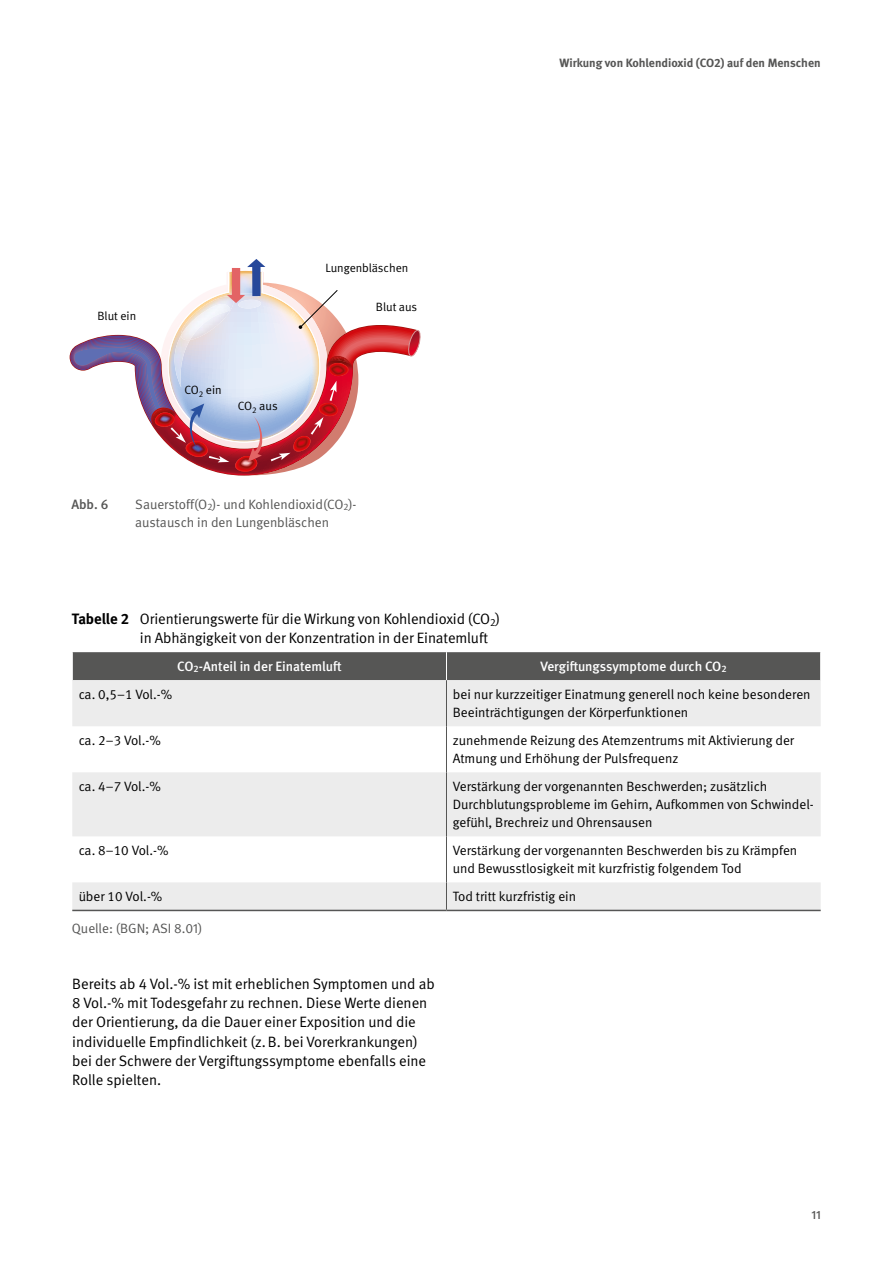
<style>
.page{position:relative;width:893px;height:1263px;background:#fff}
.page>*{position:absolute;margin:0;border:0;box-sizing:border-box;transform-origin:0 0}
.Fließtext_FT{font:15px/19.2px "DGUV Meta";letter-spacing:-.005em;color:#000}
.Tabellen_und_Graphen_TI{font:13.5px/18px "DGUV Meta";color:#000}
.t1{font:13.5px/18px "DGUV Meta";color:#565655}
.Tabellen_und_Graphen_GT_weiß{font:500 13.5px "DGUV Meta";color:#fff}
.t2{font:500 13.5px "DGUV Meta";color:#565655}
.t3{font:700 12px "DGUV Meta";color:#565655}
.t4{font:12px "DGUV Meta";color:#000}
.t5{font:500 12px "DGUV Meta";color:#565655}
.s1{font-weight:700}
</style>
<div class="page">
<svg style="left:72px;top:680px;width:749px;height:230px;fill:#ececec"></svg>
<hr style="left:446px;top:680px;width:1px;height:46px;background:#565655">
<hr style="left:446px;top:726px;width:1px;height:46px;background:#565655">
<hr style="left:446px;top:772px;width:1px;height:64px;background:#565655">
<hr style="left:446px;top:836px;width:1px;height:46px;background:#565655">
<svg style="left:446px;top:882px;width:1px;height:28px"></svg>
<div style="left:72px;top:652px;width:749px;height:28px;background:#565655"></div>
<hr style="left:72px;top:910px;width:374px;height:1px;background:#565655">
<hr style="left:446px;top:910px;width:375px;height:1px;background:#565655">
<svg style="left:70px;top:259px;width:351px;height:216px"></svg>
<p class="t4" style="left:97px;top:309px;width:40px">Blut ein</p>
<p class="t4" style="left:185px;top:383px;width:39px">CO<sub>2</sub> ein</p>
<p class="t4" style="left:238px;top:399px;width:41px">CO<sub>2</sub> aus</p>
<p class="t4" style="left:325px;top:261px;width:85px">Lungenbläschen</p>
<p class="t4" style="left:376px;top:300px;width:43px">Blut aus</p>
<p class="t2" style="left:72px;top:496px;width:38px">Abb. 6</p>
<p class="t1" style="left:135px;top:495px;width:223px">Sauerstoff(O<sub>2</sub>)- und Kohlendioxid(CO<sub>2</sub>)- austausch in den Lungenbläschen</p>
<p class="t3" style="left:560px;top:56px;width:263px">Wirkung von Kohlendioxid (CO2) auf den Menschen</p>
<p class="Fließtext_FT" style="left:140px;top:610px;width:362px;text-indent:-68px"><span class="s1">Tabelle 2</span> Orientierungswerte für die Wirkung von Kohlendioxid (CO<sub>2</sub>) in Abhängigkeit von der Konzentration in der Einatemluft</p>
<p class="Tabellen_und_Graphen_GT_weiß" style="left:177px;top:658px;width:166px">CO<sub>2</sub>-Anteil in der Einatemluft</p>
<p class="Tabellen_und_Graphen_GT_weiß" style="left:540px;top:658px;width:188px">Vergiftungssymptome durch CO<sub>2</sub></p>
<p class="Tabellen_und_Graphen_TI" style="left:79px;top:685px;width:95px">ca. 0,5–1 Vol.-%</p>
<p class="Tabellen_und_Graphen_TI" style="left:453px;top:685px;width:359px">bei nur kurzzeitiger Einatmung generell noch keine besonderen<br>Beeinträchtigungen der Körperfunktionen</p>
<p class="Tabellen_und_Graphen_TI" style="left:79px;top:732px;width:84px">ca. 2–3 Vol.-%</p>
<p class="Tabellen_und_Graphen_TI" style="left:453px;top:732px;width:343px">zunehmende Reizung des Atemzentrums mit Aktivierung der<br>Atmung und Erhöhung der Pulsfrequenz</p>
<p class="Tabellen_und_Graphen_TI" style="left:79px;top:778px;width:84px">ca. 4–7 Vol.-%</p>
<p class="Tabellen_und_Graphen_TI" style="left:453px;top:778px;width:361px">Verstärkung der vorgenannten Beschwerden; zusätzlich<br>Durchblutungsprobleme im Gehirn, Aufkommen von Schwindel&shy;gefühl, Brechreiz und Ohrensausen</p>
<p class="Tabellen_und_Graphen_TI" style="left:79px;top:842px;width:91px">ca. 8–10 Vol.-%</p>
<p class="Tabellen_und_Graphen_TI" style="left:453px;top:842px;width:346px">Verstärkung der vorgenannten Beschwerden bis zu Krämpfen und Bewusstlosigkeit mit kurzfristig folgendem Tod</p>
<p class="Tabellen_und_Graphen_TI" style="left:79px;top:888px;width:85px">über 10 Vol.-%</p>
<p class="Tabellen_und_Graphen_TI" style="left:453px;top:888px;width:125px">Tod tritt kurzfristig ein</p>
<p class="t1" style="left:72px;top:920px;width:132px">Quelle: (BGN; ASI 8.01)</p>
<p class="Fließtext_FT" style="left:72px;top:974px;width:364px">Bereits ab 4 Vol.-% ist mit erheblichen Symptomen und ab 8 Vol.-% mit Todesgefahr zu rechnen. Diese Werte dienen der Orientierung, da die Dauer einer Exposition und die individuelle Empfindlichkeit (z.B. bei Vorerkrankungen) bei der Schwere der Vergiftungssymptome ebenfalls eine Rolle spielten.</p>
<p class="t5" style="left:811px;top:1208px;width:11px">11</p>
</div>
